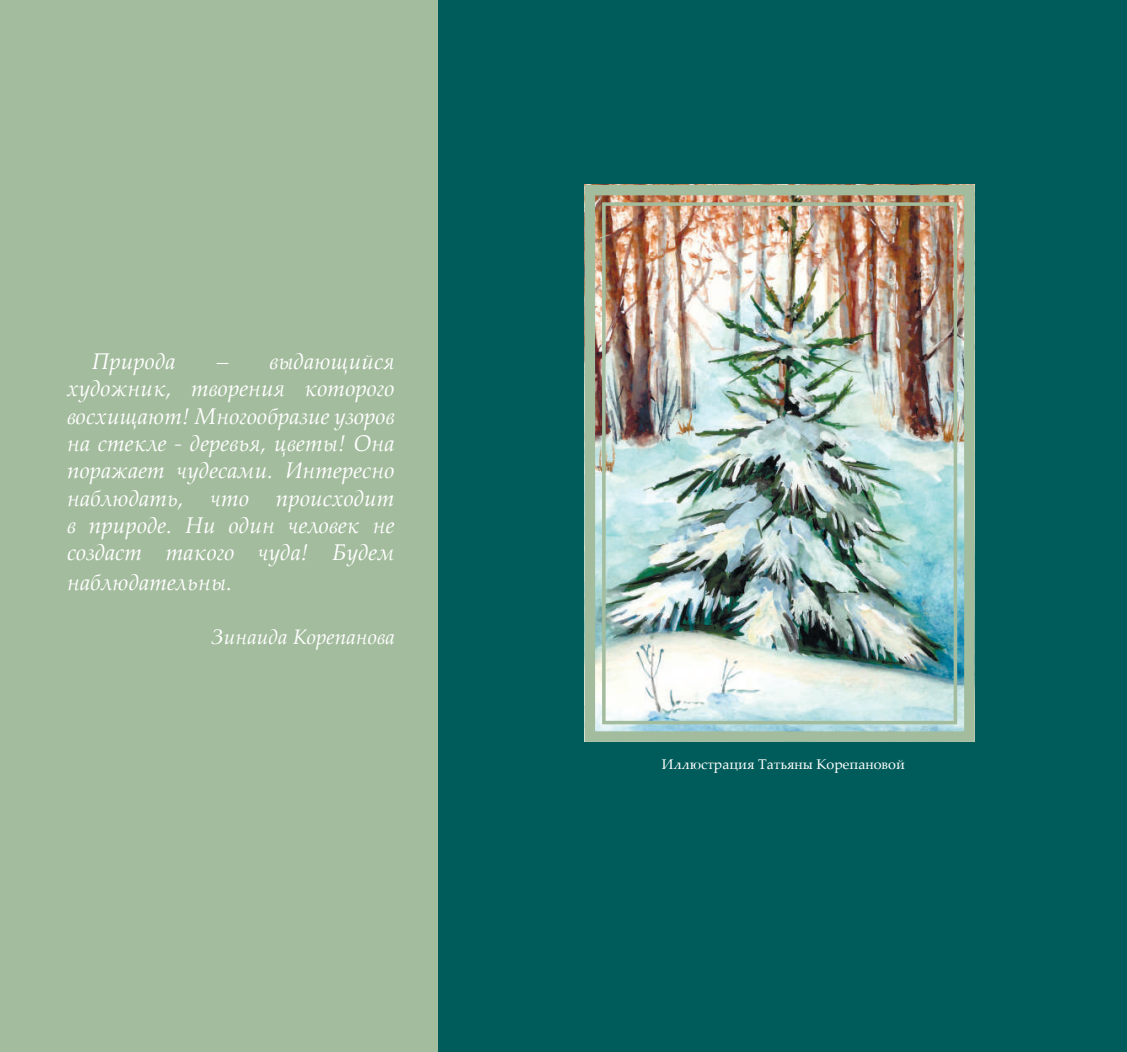
<style>
.page{position:relative;width:1127px;height:1052px;background:#fff}
.page>*{position:absolute;margin:0;border:0;box-sizing:border-box;transform-origin:0 0}
.t1{font:italic 22.75px/27.3px "Palatino Linotype";color:#fff;text-align:justify}
.t2{font:italic 21px "Palatino Linotype";color:#fff}
.t3{font:14px "Palatino Linotype";color:#fff}
</style>
<div class="page">
<div style="left:425px;top:0;width:701px;height:1052px;background:#005c5a"></div>
<div style="left:0;top:0;width:437px;height:1052px;background:#a3bc9d"></div>
<img style="left:584px;top:184px;width:391px;height:558px">
<div style="left:602px;top:202px;width:354px;height:522px;border:4px solid #a3bc9d"></div>
<p class="t1" style="left:67px;top:347px;width:329px;text-indent:150px">– выдающийся художник, творения которого восхищают! Многообразие узоров на стекле - деревья, цветы! Она поражает чудесами. Интересно наблюдать, что происходит в природе. Ни один человек не создаст такого чуда! Будем</p>
<p class="t1" style="left:67px;top:567px;width:166px">наблюдательны.</p>
<p class="t2" style="left:211px;top:622px;width:185px">Зинаида Корепанова</p>
<p class="t1" style="left:92px;top:347px;width:85px">Природа</p>
<p class="t3" style="left:661px;top:755px;width:244px">Иллюстрация Татьяны Корепановой</p>
</div>
